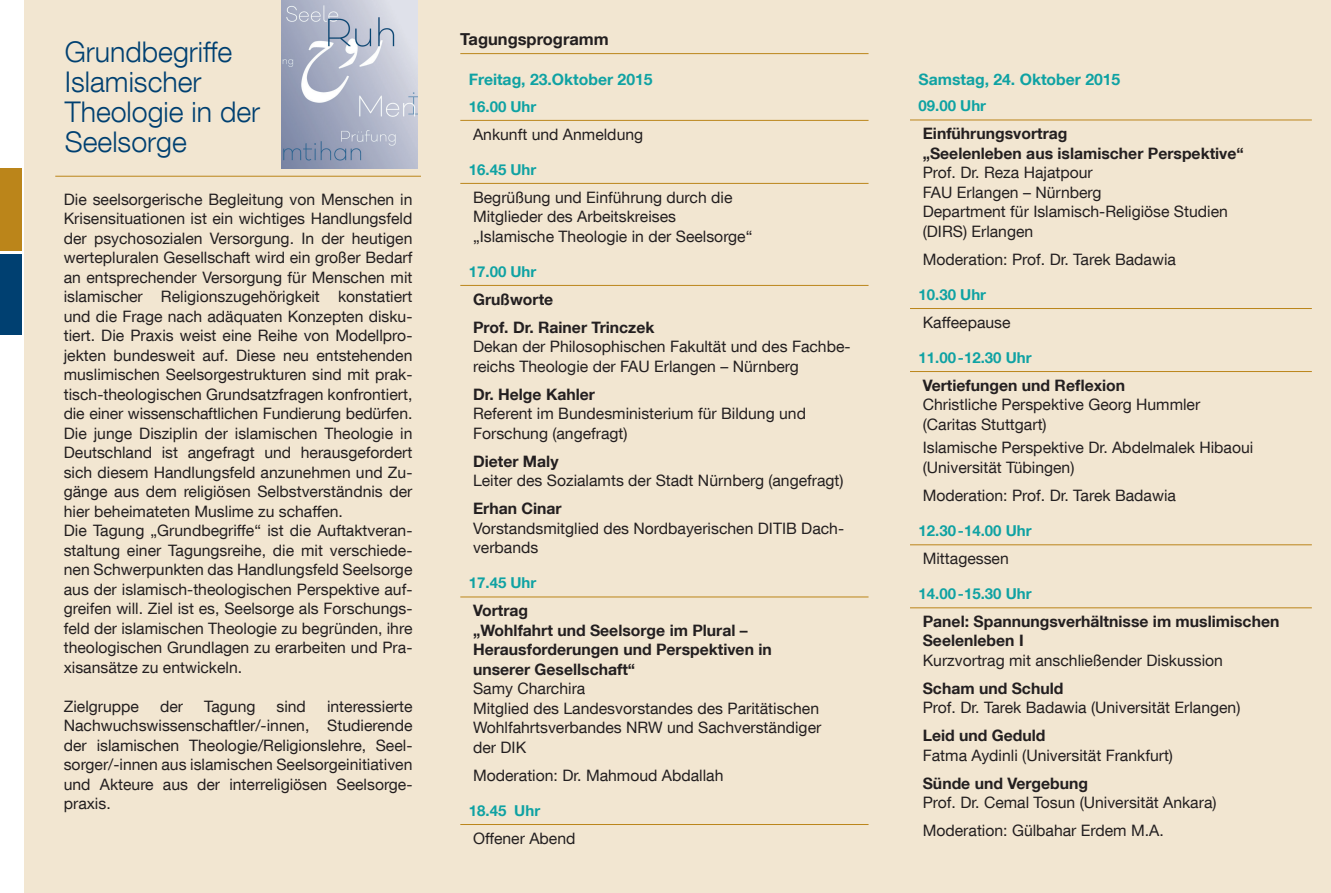
<style>
.page{position:relative;width:1331px;height:893px;background:#fff}
.page>*{position:absolute;margin:0;border:0;box-sizing:border-box;transform-origin:0 0}
.t1{font:300 28.5px/30px "Helvetica Neue LT Com";color:#004071}
.t2{font:700 16.5px "Helvetica Neue LT Com";color:#231f20}
.t3{font:15.75px/19.5px "Helvetica Neue LT Com";color:#231f20}
.t4{font:700 15.75px/19.5px "Helvetica Neue LT Com";color:#231f20}
.t5{font:700 15.75px "Helvetica Neue LT Com";color:#0fa2a3}
.t6{font:700 15px "Helvetica Neue LT Com";color:#0fa2a3}
</style>
<div class="page">
<div style="left:893px;top:0;width:438px;height:893px;background:#f2e6d1"></div>
<div style="left:24px;top:0;width:422px;height:893px;background:#f2e6d1"></div>
<div style="left:446px;top:0;width:447px;height:893px;background:#f2e6d1"></div>
<div style="left:0;top:253px;width:21px;height:84px;background:#004071"></div>
<div style="left:0;top:168px;width:21px;height:85px;background:#bb851a"></div>
<hr style="left:0;top:335px;width:22px;height:3px;background:#fff">
<hr style="left:0;top:251px;width:22px;height:3px;background:#fff">
<hr style="left:55px;top:176px;width:366px;height:1px;background:#bb851a">
<hr style="left:460px;top:53px;width:408px;height:1px;background:#bb851a">
<hr style="left:460px;top:120px;width:408px;height:1px;background:#bb851a">
<hr style="left:460px;top:183px;width:408px;height:1px;background:#bb851a">
<hr style="left:460px;top:285px;width:408px;height:1px;background:#bb851a">
<hr style="left:460px;top:597px;width:408px;height:1px;background:#bb851a">
<hr style="left:460px;top:824px;width:408px;height:1px;background:#bb851a">
<hr style="left:910px;top:120px;width:402px;height:1px;background:#bb851a">
<hr style="left:910px;top:308px;width:402px;height:1px;background:#bb851a">
<hr style="left:910px;top:371px;width:402px;height:1px;background:#bb851a">
<hr style="left:910px;top:544px;width:402px;height:1px;background:#bb851a">
<hr style="left:910px;top:607px;width:402px;height:1px;background:#bb851a">
<img style="left:281px;top:0;width:136px;height:168px">
<h1 class="t1" style="left:65px;top:41px;width:197px">Grundbegriffe<br>Islamischer<br>Theologie in der<br>Seelsorge</h1>
<p class="t3" style="left:64px;top:192px;width:350px">Die seelsorgerische Begleitung von Menschen in Krisensituationen ist ein wichtiges Handlungsfeld der psychosozialen Versorgung. In der heutigen wertepluralen Gesellschaft wird ein großer Bedarf an entsprechender Versorgung für Menschen mit islamischer Religionszugehörigkeit konstatiert und die Frage nach adäquaten Konzepten disku&shy;tiert. Die Praxis weist eine Reihe von Modellpro&shy;jekten bundesweit auf. Diese neu entstehenden muslimischen Seelsorgestrukturen sind mit prak&shy;tisch-theologischen Grundsatzfragen konfrontiert, die einer wissenschaftlichen Fundierung bedürfen.<br>Die junge Disziplin der islamischen Theologie in Deutschland ist angefragt und herausgefordert sich diesem Handlungsfeld anzunehmen und Zu&shy;gänge aus dem religiösen Selbstverständnis der hier beheimateten Muslime zu schaffen.<br>Die Tagung „Grundbegriffe“ ist die Auftaktveran&shy;staltung einer Tagungsreihe, die mit verschiede&shy;nen Schwerpunkten das Handlungsfeld Seelsorge aus der islamisch-theologischen Perspektive auf&shy;greifen will. Ziel ist es, Seelsorge als Forschungs&shy;feld der islamischen Theologie zu begründen, ihre theologischen Grundlagen zu erarbeiten und Pra&shy;xisansätze zu entwickeln.</p>
<p class="t3" style="left:64px;top:699px;width:77px">Zielgruppe</p>
<p class="t3" style="left:160px;top:699px;width:25px">der</p>
<p class="t3" style="left:204px;top:699px;width:53px">Tagung</p>
<p class="t3" style="left:276px;top:699px;width:31px">sind</p>
<p class="t3" style="left:64px;top:699px;width:350px;text-align:justify;text-indent:263px">interessierte Nachwuchswissenschaftler/-innen, Studierende der islamischen Theologie/Religionslehre, Seel&shy;sorger/-innen aus islamischen Seelsorgeinitiativen und Akteure aus der interreligiösen Seelsorge&shy;praxis.</p>
<p class="t2" style="left:460px;top:33px;width:150px">Tagungsprogramm</p>
<p class="t5" style="left:469px;top:74px;width:185px">Freitag, 23.Oktober 2015</p>
<p class="t6" style="left:469px;top:101px;width:69px">16.00 Uhr</p>
<p class="t3" style="left:473px;top:126px;width:172px">Ankunft und Anmeldung</p>
<p class="t6" style="left:469px;top:164px;width:69px">16.45 Uhr</p>
<p class="t3" style="left:473px;top:189px;width:281px">Begrüßung und Einführung durch die<br>Mitglieder des Arbeitskreises „Islamische Theologie in der Seelsorge“</p>
<p class="t6" style="left:469px;top:266px;width:69px">17.00 Uhr</p>
<p class="t4" style="left:473px;top:287px;width:183px;line-height:28px">Grußworte<br>Prof. Dr. Rainer Trinczek</p>
<p class="t3" style="left:473px;top:339px;width:379px">Dekan der Philosophischen Fakultät und des Fachbe&shy;reichs Theologie der FAU Erlangen – Nürnberg</p>
<p class="t4" style="left:473px;top:386px;width:123px">Dr. Helge Kahler</p>
<p class="t3" style="left:473px;top:406px;width:334px">Referent im Bundesministerium für Bildung und<br>Forschung (angefragt)</p>
<p class="t4" style="left:473px;top:453px;width:87px">Dieter Maly</p>
<p class="t3" style="left:473px;top:473px;width:372px">Leiter des Sozialamts der Stadt Nürnberg (angefragt)</p>
<p class="t4" style="left:473px;top:501px;width:90px">Erhan Cinar</p>
<p class="t3" style="left:473px;top:520px;width:373px">Vorstandsmitglied des Nordbayerischen DITIB Dach&shy;verbands</p>
<p class="t6" style="left:469px;top:577px;width:69px">17.45 Uhr</p>
<p class="t4" style="left:473px;top:603px;width:300px">Vortrag<br>„Wohlfahrt und Seelsorge im Plural –<br>Herausforderungen und Perspektiven in unserer Gesellschaft“</p>
<p class="t3" style="left:473px;top:681px;width:350px">Samy Charchira<br>Mitglied des Landesvorstandes des Paritätischen<br>Wohlfahrtsverbandes NRW und Sachverständiger der DIK</p>
<p class="t3" style="left:473px;top:767px;width:252px">Moderation: Dr. Mahmoud Abdallah</p>
<p class="t6" style="left:469px;top:805px;width:73px">18.45 Uhr</p>
<p class="t3" style="left:473px;top:830px;width:104px">Offener Abend</p>
<p class="t5" style="left:918px;top:73px;width:203px">Samstag, 24. Oktober 2015</p>
<p class="t6" style="left:918px;top:100px;width:69px">09.00 Uhr</p>
<p class="t4" style="left:923px;top:126px;width:323px">Einführungsvortrag<br>„Seelenleben aus islamischer Perspektive“</p>
<p class="t3" style="left:923px;top:165px;width:307px">Prof. Dr. Reza Hajatpour<br>FAU Erlangen – Nürnberg<br>Department für Islamisch-Religiöse Studien (DIRS) Erlangen</p>
<p class="t3" style="left:923px;top:251px;width:255px">Moderation: Prof. Dr. Tarek Badawia</p>
<p class="t6" style="left:918px;top:289px;width:69px">10.30 Uhr</p>
<p class="t3" style="left:923px;top:314px;width:89px">Kaffeepause</p>
<p class="t6" style="left:918px;top:352px;width:115px">11.00 -12.30 Uhr</p>
<p class="t4" style="left:923px;top:378px;width:204px">Vertiefungen und Reflexion</p>
<p class="t3" style="left:923px;top:397px;width:279px">Christliche Perspektive Georg Hummler (Caritas Stuttgart)</p>
<p class="t3" style="left:923px;top:440px;width:332px">Islamische Perspektive Dr. Abdelmalek Hibaoui (Universität Tübingen)</p>
<p class="t3" style="left:923px;top:488px;width:255px">Moderation: Prof. Dr. Tarek Badawia</p>
<p class="t6" style="left:918px;top:525px;width:115px">12.30 -14.00 Uhr</p>
<p class="t3" style="left:923px;top:551px;width:88px">Mittagessen</p>
<p class="t6" style="left:918px;top:588px;width:115px">14.00 -15.30 Uhr</p>
<p class="t4" style="left:923px;top:614px;width:358px">Panel: Spannungsverhältnisse im muslimischen<br>Seelenleben I</p>
<p class="t3" style="left:923px;top:653px;width:302px">Kurzvortrag mit anschließender Diskussion</p>
<p class="t4" style="left:923px;top:681px;width:142px">Scham und Schuld</p>
<p class="t3" style="left:923px;top:700px;width:319px">Prof. Dr. Tarek Badawia (Universität Erlangen)</p>
<p class="t4" style="left:923px;top:728px;width:124px">Leid und Geduld</p>
<p class="t3" style="left:923px;top:748px;width:252px">Fatma Aydinli (Universität Frankfurt)</p>
<p class="t4" style="left:923px;top:776px;width:167px">Sünde und Vergebung</p>
<p class="t3" style="left:923px;top:791px;width:295px;line-height:28px">Prof. Dr. Cemal Tosun (Universität Ankara)<br>Moderation: Gülbahar Erdem M.A.</p>
</div>
